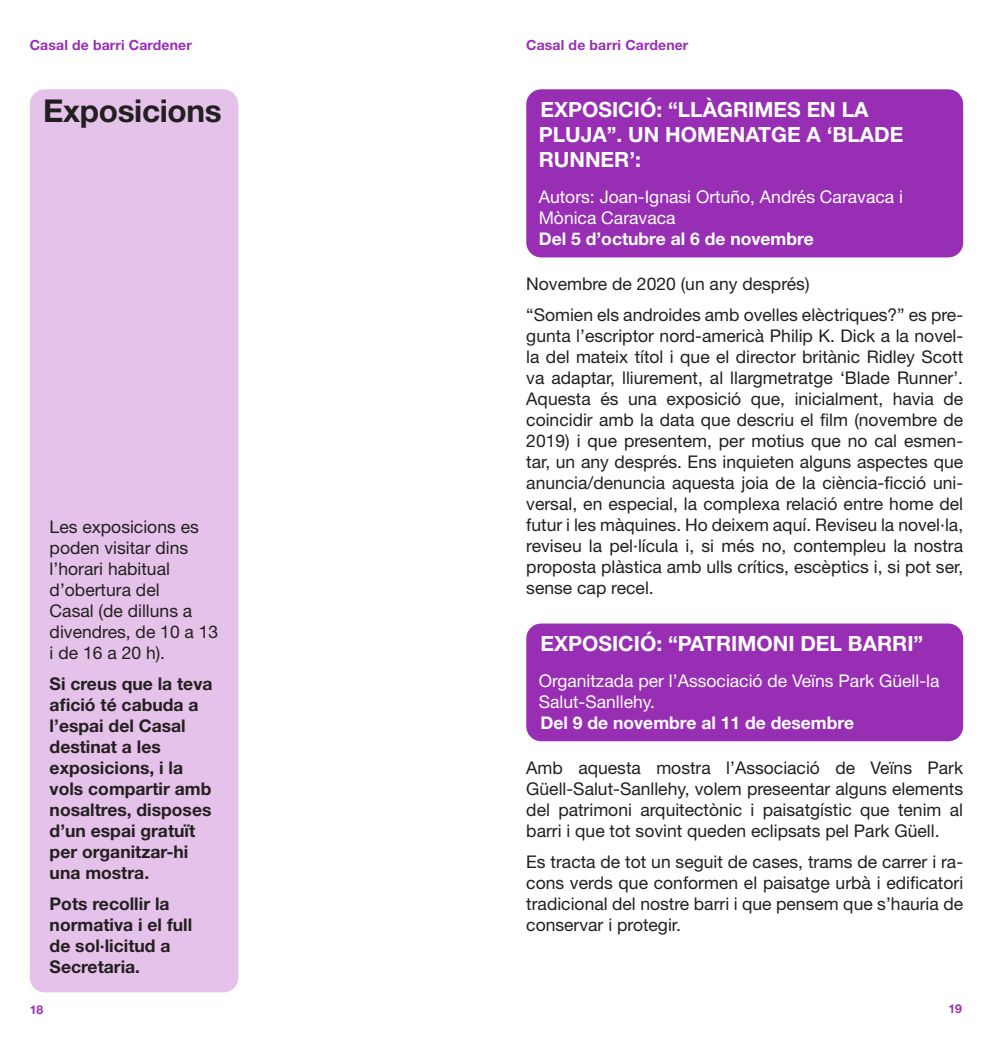
<style>
.page{position:relative;width:993px;height:1042px;background:#fff}
.page>*{position:absolute;margin:0;border:0;box-sizing:border-box;transform-origin:0 0}
.TB{font:700 31.5px "Helvetica Neue LT Std";letter-spacing:-.01em;color:#231f20}
.TITOL-BLANC{font:700 21px/25.2px "Helvetica Neue LT Std";color:#fff}
.TB-2{font:17.5px/21px "Helvetica Neue LT Std";color:#231f20;text-align:justify}
.TB-3{font:700 17.5px/21px "Helvetica Neue LT Std";color:#231f20}
.TEXT-BLANC{font:17.5px/21px "Helvetica Neue LT Std";color:#fff}
.TEXT-BLANC-NEG{font:700 17.5px "Helvetica Neue LT Std";color:#fff}
.t1{font:700 14px "Helvetica Neue LT Std";letter-spacing:.01em;color:#982eb4}
.t2{font:700 12.25px "Helvetica Neue LT Std";color:#982eb4}
</style>
<div class="page">
<div style="left:30px;top:89px;width:208px;height:903px;background:#e5c2e9;border-radius:15px"></div>
<div style="left:526px;top:89px;width:436px;height:168px;background:#982eb4;border-radius:15px"></div>
<div style="left:526px;top:623px;width:436px;height:118px;background:#982eb4;border-radius:15px"></div>
<p class="t1" style="left:30px;top:36px;width:163px">Casal de barri Cardener</p>
<p class="t1" style="left:526px;top:36px;width:163px">Casal de barri Cardener</p>
<p class="TB" style="left:43px;top:91px;width:180px">Exposicions</p>
<p class="TB-2" style="left:50px;top:515px;width:170px;text-align:left">Les exposicions es poden visitar dins l’horari habitual d’obertura del<br>Casal (de dilluns a divendres, de 10 a 13 i de 16 a 20 h).</p>
<p class="TB-3" style="left:50px;top:672px;width:164px">Si creus que la teva afició té cabuda a l’espai del Casal destinat a les exposicions, i la vols compartir amb nosaltres, disposes d’un espai gratuït per organitzar-hi una mostra.</p>
<p class="TB-3" style="left:50px;top:892px;width:144px">Pots recollir la normativa i el full de sol·licitud a<br>Secretaria.</p>
<p class="TITOL-BLANC" style="left:538px;top:96px;width:366px">EXPOSICIÓ: “LLÀGRIMES EN LA<br>PLUJA”. UN HOMENATGE A ‘BLADE<br>RUNNER’:</p>
<p class="TEXT-BLANC" style="left:538px;top:186px;width:365px">Autors: Joan-Ignasi Ortuño, Andrés Caravaca i<br>Mònica Caravaca</p>
<p class="TEXT-BLANC-NEG" style="left:538px;top:228px;width:276px">Del 5 d’octubre al 6 de novembre</p>
<p class="TB-2" style="left:526px;top:273px;width:285px">Novembre de 2020 (un any després)</p>
<p class="TB-2" style="left:526px;top:304px;width:438px">“Somien els androides amb ovelles elèctriques?” es pre&shy;gunta l’escriptor nord-americà Philip K. Dick a la novel· la del mateix títol i que el director britànic Ridley Scott va adaptar, lliurement, al llargmetratge ‘Blade Runner’.<br>Aquesta és una exposició que, inicialment, havia de coincidir amb la data que descriu el film (novembre de 2019) i que presentem, per motius que no cal esmen&shy;tar, un any després. Ens inquieten alguns aspectes que anuncia/denuncia aquesta joia de la ciència-ficció uni&shy;versal, en especial, la complexa relació entre home del futur i les màquines. Ho deixem aquí. Reviseu la novel·la, reviseu la pel·lícula i, si més no, contempleu la nostra proposta plàstica amb ulls crítics, escèptics i, si pot ser, sense cap recel.</p>
<p class="TITOL-BLANC" style="left:540px;top:630px;width:384px">EXPOSICIÓ: “PATRIMONI DEL BARRI”</p>
<p class="TEXT-BLANC" style="left:538px;top:670px;width:402px">Organitzada per l’Associació de Veïns Park Güell-la<br>Salut-Sanllehy.</p>
<p class="TEXT-BLANC-NEG" style="left:540px;top:712px;width:315px">Del 9 de novembre al 11 de desembre</p>
<p class="TB-2" style="left:526px;top:756px;width:438px">Amb aquesta mostra l’Associació de Veïns Park Güell-Salut-Sanllehy, volem preseentar alguns elements del patrimoni arquitectònic i paisatgístic que tenim al barri i que tot sovint queden eclipsats pel Park Güell.</p>
<p class="TB-2" style="left:526px;top:850px;width:438px">Es tracta de tot un seguit de cases, trams de carrer i ra&shy;cons verds que conformen el paisatge urbà i edificatori tradicional del nostre barri i que pensem que s’hauria de conservar i protegir.</p>
<p class="t2" style="left:30px;top:1002px;width:15px">18</p>
<p class="t2" style="left:948px;top:1001px;width:15px">19</p>
</div>
